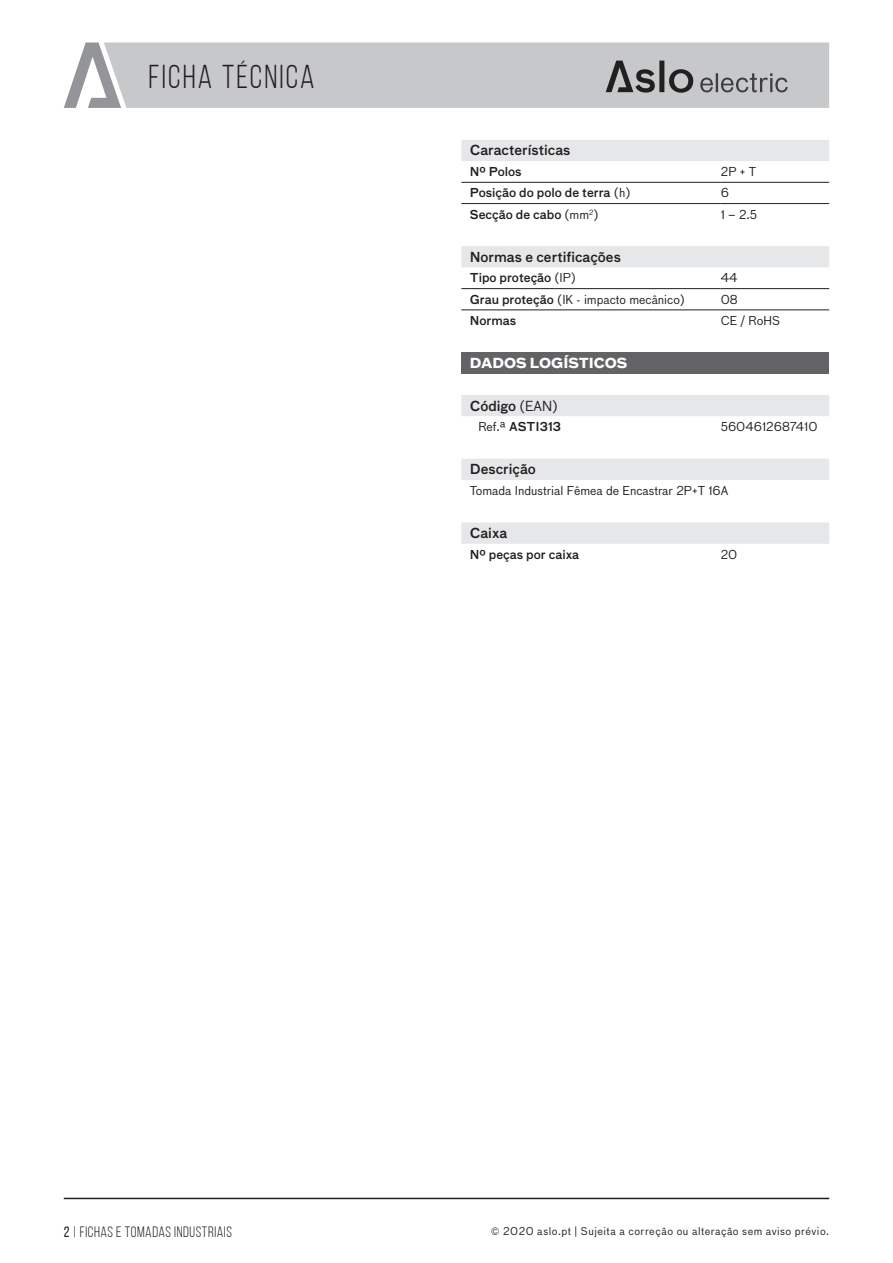
<style>
.page{position:relative;width:893px;height:1263px;background:#fff}
.page>*{position:absolute;margin:0;border:0;box-sizing:border-box;transform-origin:0 0}
.t1{font:33px "Bebas Neue";letter-spacing:.065em;color:#231f20}
.t2{font:15px "Bebas Neue";letter-spacing:.04em;color:#231f20}
.t3{font:500 13.5px "Bau LF";color:#231f20}
.t4{font:700 13.5px "Bau LF";color:#fff}
.t5{font:12px "Bau LF";color:#231f20}
.t6{font:500 12px "Bau LF";color:#231f20}
.t7{font:10.5px "Bau LF";letter-spacing:.045em;color:#231f20}
.s1{font-weight:400}
.s2{font-weight:500}
.s3{font-style:inherit}
.s4{font-family:"Avant Garde IT Cby BT"}
</style>
<div class="page">
<svg style="left:64px;top:43px;width:40px;height:65px"></svg>
<div style="left:104px;top:43px;width:725px;height:65px;background:#c7c8ca"></div>
<hr style="left:64px;top:1198px;width:765px;height:1px;background:#231f20">
<svg style="left:700px;top:73px;width:88px;height:19px;background:#9f9fa1"></svg>
<svg style="left:606px;top:61px;width:87px;height:32px;background:#888788"></svg>
<svg style="left:461px;top:140px;width:368px;height:404px"></svg>
<div style="left:461px;top:352px;width:368px;height:22px;background:#636366"></div>
<hr style="left:461px;top:310px;width:260px;height:1px;background:#231f20">
<hr style="left:721px;top:310px;width:108px;height:1px;background:#231f20">
<hr style="left:461px;top:182px;width:260px;height:1px;background:#231f20">
<hr style="left:721px;top:182px;width:108px;height:1px;background:#231f20">
<hr style="left:461px;top:203px;width:260px;height:1px;background:#231f20">
<hr style="left:721px;top:203px;width:108px;height:1px;background:#231f20">
<hr style="left:461px;top:288px;width:260px;height:1px;background:#231f20">
<hr style="left:721px;top:288px;width:108px;height:1px;background:#231f20">
<h1 class="t1" style="left:148px;top:59px;width:168px">FICHA TÉCNICA</h1>
<p class="t3" style="left:470px;top:141px;width:102px">Características</p>
<p class="t6" style="left:470px;top:163px;width:53px">Nº Polos</p>
<p class="t5" style="left:721px;top:163px;width:37px">2P + T</p>
<p class="t6" style="left:470px;top:184px;width:162px">Posição do polo de terra <span class="s1">(h)</span></p>
<p class="t5" style="left:721px;top:184px;width:10px">6</p>
<p class="t6" style="left:470px;top:206px;width:130px">Secção de cabo <span class="s1">(mm</span><sup>2</sup><span class="s1">)</span></p>
<p class="t5" style="left:721px;top:206px;width:38px">1 – 2.5</p>
<p class="t3" style="left:470px;top:247px;width:153px">Normas e certificações</p>
<p class="t6" style="left:470px;top:270px;width:107px">Tipo proteção <span class="s1">(IP)</span></p>
<p class="t5" style="left:721px;top:270px;width:19px">44</p>
<p class="t5" style="left:470px;top:291px;width:217px"><span class="s2">Grau proteção</span> (IK - impacto mecânico)</p>
<p class="t5" style="left:721px;top:291px;width:19px">08</p>
<p class="t6" style="left:470px;top:312px;width:48px">Normas</p>
<p class="t5" style="left:721px;top:312px;width:61px">CE / RoHS</p>
<p class="t4" style="left:470px;top:354px;width:159px">DADOS LOGÍSTICOS</p>
<p class="t3" style="left:470px;top:396px;width:90px">Código <span class="s1">(EAN)</span></p>
<p class="t6" style="left:478px;top:418px;width:84px"><span class="s1">Ref.ª</span> ASTI313</p>
<p class="t5" style="left:721px;top:418px;width:98px">5604612687410</p>
<p class="t3" style="left:470px;top:460px;width:68px">Descrição</p>
<p class="t5" style="left:470px;top:482px;width:260px">Tomada Industrial Fêmea de Encastrar 2P+T 16A</p>
<p class="t3" style="left:470px;top:524px;width:39px">Caixa</p>
<p class="t6" style="left:470px;top:546px;width:111px">Nº peças por caixa</p>
<p class="t5" style="left:721px;top:546px;width:18px">20</p>
<p class="t2" style="left:64px;top:1223px;width:170px"><span class="s3">2</span> | FICHAS E TOMADAS INDUSTRIAIS</p>
<p class="t7" style="left:491px;top:1224px;width:340px"><span class="s4">©</span> 2020 aslo.pt | Sujeita a correção ou alteração sem aviso prévio.</p>
</div>
